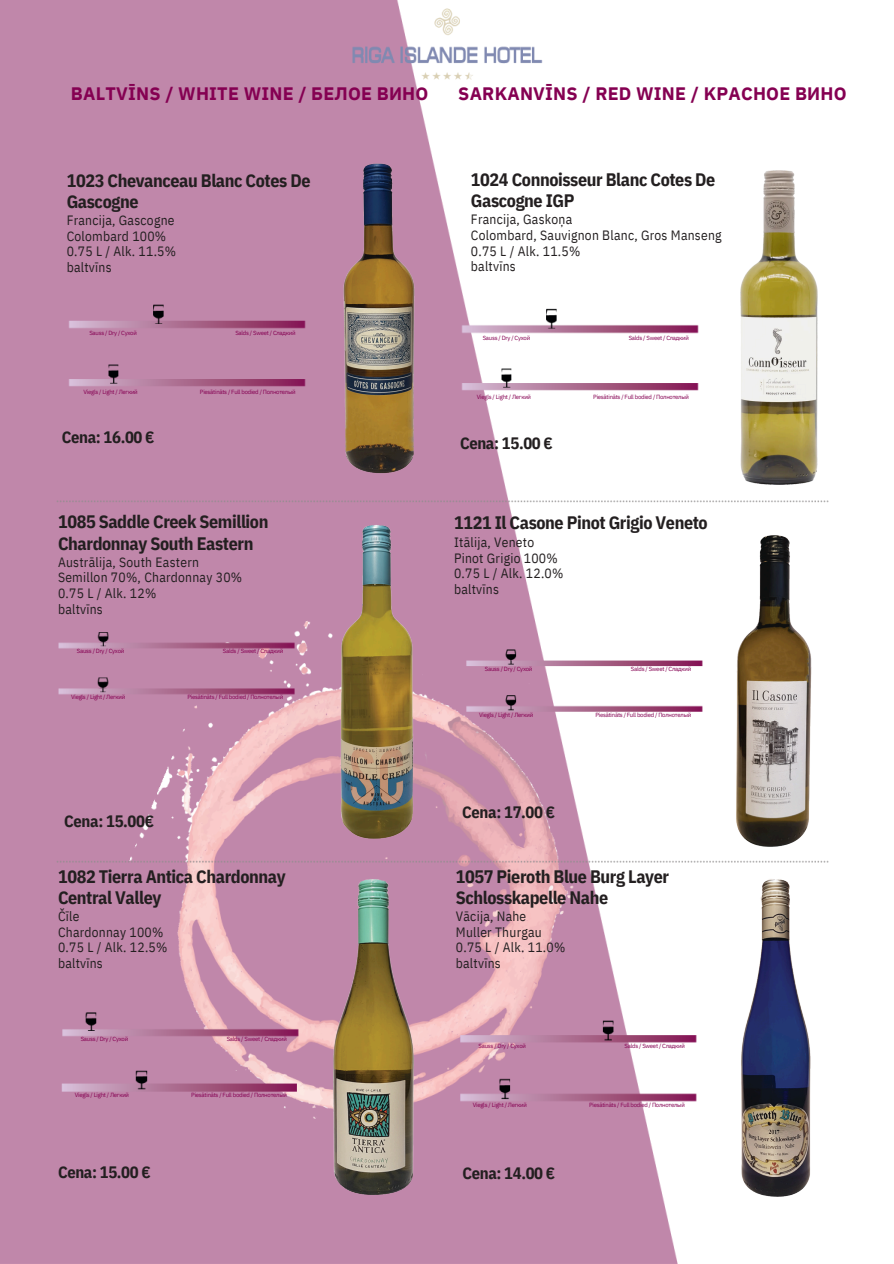
<style>
.page{position:relative;width:894px;height:1264px;background:#fff}
.page>*{position:absolute;margin:0;border:0;box-sizing:border-box;transform-origin:0 0}
.t1{font:700 18px/21.5px "IBM Plex Sans Cond";letter-spacing:-.02em;color:#231f20}
.t2{font:700 18px "IBM Plex Sans";letter-spacing:.01em;color:#850052}
.t3{font:700 16.5px "IBM Plex Sans Cond";letter-spacing:-.02em;color:#231f20}
.t4{font:13.5px/15.8px "IBM Plex Sans Cond";letter-spacing:.02em;color:#231f20}
.t5{font:6px "IBM Plex Sans";letter-spacing:-.045em;color:#850052}
</style>
<div class="page">
<img style="left:0;top:0;width:829px;height:1263px">
<img style="left:51px;top:669px;width:251px;height:33px">
<img style="left:51px;top:623px;width:251px;height:32px">
<img style="left:62px;top:1083px;width:235px;height:8px">
<img style="left:54px;top:1004px;width:251px;height:39px">
<img style="left:135px;top:1070px;width:12px;height:19px">
<img style="left:317px;top:517px;width:119px;height:328px">
<img style="left:314px;top:871px;width:120px;height:329px">
<img style="left:732px;top:170px;width:92px;height:314px">
<img style="left:454px;top:362px;width:251px;height:37px">
<img style="left:454px;top:302px;width:251px;height:39px">
<img style="left:458px;top:642px;width:251px;height:33px">
<img style="left:458px;top:687px;width:251px;height:33px">
<img style="left:713px;top:528px;width:116px;height:328px">
<img style="left:62px;top:357px;width:250px;height:37px">
<img style="left:62px;top:297px;width:250px;height:39px">
<img style="left:321px;top:154px;width:119px;height:326px">
<img style="left:713px;top:871px;width:116px;height:327px">
<img style="left:452px;top:1071px;width:251px;height:38px">
<img style="left:452px;top:1013px;width:251px;height:37px">
<p class="t2" style="left:71px;top:82px;width:359px">BALTVĪNS / WHITE WINE / БЕЛОЕ ВИНО</p>
<p class="t2" style="left:458px;top:82px;width:390px">SARKANVĪNS / RED WINE / KРАСНОЕ ВИНО</p>
<p class="t1" style="left:67px;top:169px;width:245px">1023 Chevanceau Blanc Cotes De<br>Gascogne</p>
<p class="t4" style="left:67px;top:212px;width:111px">Francija, Gascogne<br>Colombard 100%<br>0.75 L / Alk. 11.5% baltvīns</p>
<p class="t5" style="left:89px;top:328px;width:49px">Sauss / Dry / Cухой</p>
<h2 class="t5" style="left:83px;top:387px;width:56px">Viegls / Light / Легкий</h2>
<p class="t3" style="left:62px;top:426px;width:94px">Cena: 16.00 €</p>
<p class="t5" style="left:235px;top:328px;width:62px">Salds / Sweet / Cладкий</p>
<h3 class="t5" style="left:200px;top:387px;width:97px">Piesātināts / Full bodied / Полнотелый</h3>
<p class="t1" style="left:58px;top:511px;width:212px">1085 Saddle Creek Semillion<br>Chardonnay South Eastern</p>
<p class="t4" style="left:58px;top:553px;width:186px">Austrālija, South Eastern<br>Semillon 70%, Chardonnay 30%<br>0.75 L / Alk. 12%<br>baltvīns</p>
<p class="t5" style="left:77px;top:647px;width:49px">Sauss / Dry / Cухой</p>
<p class="t5" style="left:71px;top:693px;width:56px">Viegls / Light / Легкий</p>
<h3 class="t5" style="left:223px;top:647px;width:62px">Salds / Sweet / Cладкий</h3>
<p class="t5" style="left:187px;top:693px;width:97px">Piesātināts / Full bodied / Полнотелый</p>
<p class="t3" style="left:64px;top:810px;width:91px">Cena: 15.00€</p>
<p class="t1" style="left:58px;top:865px;width:229px">1082 Tierra Antica Chardonnay<br>Central Valley</p>
<p class="t4" style="left:58px;top:907px;width:111px">Čīle<br>Chardonnay 100%<br>0.75 L / Alk. 12.5% baltvīns</p>
<h2 class="t5" style="left:81px;top:1034px;width:49px">Sauss / Dry / Cухой</h2>
<p class="t5" style="left:75px;top:1090px;width:56px">Viegls / Light / Легкий</p>
<p class="t3" style="left:58px;top:1160px;width:94px">Cena: 15.00 €</p>
<p class="t5" style="left:227px;top:1034px;width:62px">Salds / Sweet / Cладкий</p>
<p class="t5" style="left:191px;top:1090px;width:97px">Piesātināts / Full bodied / Полнотелый</p>
<p class="t1" style="left:471px;top:168px;width:246px">1024 Connoisseur Blanc Cotes De<br>Gascogne IGP</p>
<p class="t4" style="left:471px;top:211px;width:252px">Francija, Gaskoņa<br>Colombard, Sauvignon Blanc, Gros Manseng<br>0.75 L / Alk. 11.5%<br>baltvīns</p>
<p class="t5" style="left:482px;top:334px;width:49px">Sauss / Dry / Cухой</p>
<h1 class="t5" style="left:476px;top:393px;width:56px">Viegls / Light / Легкий</h1>
<h2 class="t3" style="left:460px;top:431px;width:94px">Cena: 15.00 €</h2>
<h1 class="t5" style="left:628px;top:334px;width:62px">Salds / Sweet / Cладкий</h1>
<h3 class="t5" style="left:593px;top:393px;width:97px">Piesātināts / Full bodied / Полнотелый</h3>
<p class="t1" style="left:454px;top:511px;width:255px">1121 Il Casone Pinot Grigio Veneto</p>
<p class="t4" style="left:454px;top:534px;width:111px">Itālija, Veneto<br>Pinot Grigio 100%<br>0.75 L / Alk. 12.0% baltvīns</p>
<p class="t5" style="left:484px;top:665px;width:49px">Sauss / Dry / Cухой</p>
<p class="t5" style="left:479px;top:711px;width:56px">Viegls / Light / Легкий</p>
<h3 class="t3" style="left:462px;top:801px;width:94px">Cena: 17.00 €</h3>
<p class="t5" style="left:630px;top:665px;width:62px">Salds / Sweet / Cладкий</p>
<p class="t5" style="left:595px;top:711px;width:97px">Piesātināts / Full bodied / Полнотелый</p>
<p class="t1" style="left:456px;top:865px;width:215px">1057 Pieroth Blue Burg Layer<br>Schlosskapelle Nahe</p>
<p class="t4" style="left:456px;top:907px;width:111px">Vācija, Nahe<br>Muller Thurgau<br>0.75 L / Alk. 11.0% baltvīns</p>
<p class="t5" style="left:478px;top:1041px;width:49px">Sauss / Dry / Cухой</p>
<p class="t5" style="left:472px;top:1100px;width:56px">Viegls / Light / Легкий</p>
<p class="t3" style="left:462px;top:1162px;width:94px">Cena: 14.00 €</p>
<p class="t5" style="left:624px;top:1041px;width:62px">Salds / Sweet / Cладкий</p>
<p class="t5" style="left:589px;top:1100px;width:97px">Piesātināts / Full bodied / Полнотелый</p>
</div>
